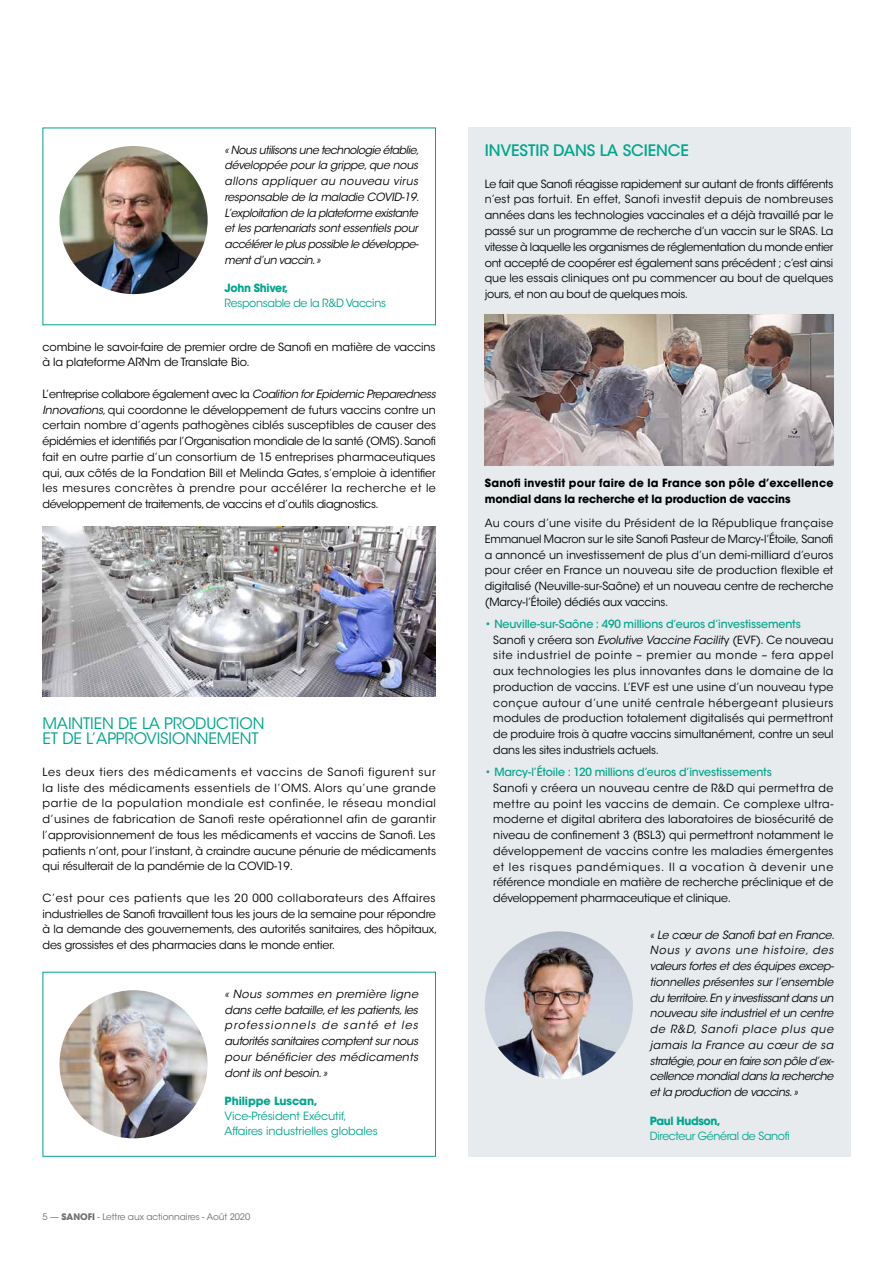
<style>
.page{position:relative;width:893px;height:1263px;background:#fff}
.page>*{position:absolute;margin:0;border:0;box-sizing:border-box;transform-origin:0 0}
.t1{font:15.75px/15.8px "ITC Avant Garde Std";letter-spacing:-.01em;color:#00a58d}
.t2{font:500 15.75px "ITC Avant Garde Std";letter-spacing:-.01em;color:#00a58d}
.t3{font:11.25px/15.8px "ITC Avant Garde Std";letter-spacing:-.01em;color:#000;text-align:justify}
.t4{font:italic 11.25px/15.8px "ITC Avant Garde Std";letter-spacing:-.025em;color:#000}
.t5{font:500 11.25px "ITC Avant Garde Std";letter-spacing:-.01em;color:#00a58d}
.t6{font:700 11.25px/15.8px "ITC Avant Garde Std";color:#000}
.t7{font:11.25px/15px "ITC Avant Garde Std";letter-spacing:-.03em;color:#00a58d}
.t8{font:11.25px/15px "ITC Avant Garde Std";letter-spacing:-.01em;color:#00a58d}
.t9{font:9px "ITC Avant Garde Std";letter-spacing:-.01em;color:#706f6f}
.s1{font-weight:700}
.s2{font-style:italic}
</style>
<div class="page">
<div style="left:468px;top:128px;width:382px;height:1029px;background:#e7ebed"></div>
<img style="left:60px;top:146px;width:148px;height:148px;border-radius:74px">
<img style="left:485px;top:931px;width:148px;height:148px;border-radius:74px">
<div style="left:43px;top:972px;width:393px;height:185px;border:1px solid #00a58d"></div>
<img style="left:60px;top:990px;width:148px;height:148px;border-radius:74px">
<img style="left:43px;top:526px;width:393px;height:170px">
<img style="left:485px;top:314px;width:348px;height:151px">
<p class="t4" style="left:225px;top:142px;width:196px">« Nous utilisons une technologie établie, développée pour la grippe, que nous allons appliquer au nouveau virus responsable de la maladie COVID-19.<br>L’exploitation de la plateforme existante et les partenariats sont essentiels pour accélérer le plus possible le développe&shy;ment d’un vaccin. »</p>
<p class="t7" style="left:225px;top:281px;width:163px"><span class="s1">John Shiver,<br></span>Responsable de la R&amp;D Vaccins</p>
<p class="t3" style="left:43px;top:339px;width:395px">combine le savoir-faire de premier ordre de Sanofi en matière de vaccins à la plateforme ARNm de Translate Bio.</p>
<p class="t3" style="left:43px;top:386px;width:395px">L’entreprise collabore également avec la <span class="s2">Coalition for Epidemic Preparedness Innovations</span>, qui coordonne le développement de futurs vaccins contre un certain nombre d’agents pathogènes ciblés susceptibles de causer des épidémies et identifiés par l’Organisation mondiale de la santé (OMS). Sanofi fait en outre partie d’un consortium de 15 entreprises pharmaceutiques qui, aux côtés de la Fondation Bill et Melinda Gates, s’emploie à identifier les mesures concrètes à prendre pour accélérer la recherche et le développement de traitements, de vaccins et d’outils diagnostics.</p>
<h4 class="t1" style="left:43px;top:715px;width:223px">MAINTIEN DE LA PRODUCTION<br>ET DE L’APPROVISIONNEMENT</h4>
<p class="t3" style="left:43px;top:764px;width:395px">Les deux tiers des médicaments et vaccins de Sanofi figurent sur la liste des médicaments essentiels de l’OMS. Alors qu’une grande partie de la population mondiale est confinée, le réseau mondial d’usines de fabrication de Sanofi reste opérationnel afin de garantir l’approvisionnement de tous les médicaments et vaccins de Sanofi. Les patients n’ont, pour l’instant, à craindre aucune pénurie de médicaments qui résulterait de la pandémie de la COVID-19.</p>
<p class="t3" style="left:43px;top:890px;width:396px;text-align:left">C’est pour ces patients que les 20 000 collaborateurs des Affaires industrielles de Sanofi travaillent tous les jours de la semaine pour répondre à la demande des gouvernements, des autorités sanitaires, des hôpitaux, des grossistes et des pharmacies dans le monde entier.</p>
<p class="t4" style="left:225px;top:986px;width:195px;text-align:justify">« Nous sommes en première ligne dans cette bataille, et les patients, les professionnels de santé et les autorités sanitaires comptent sur nous pour bénéficier des médicaments dont ils ont besoin. »</p>
<p class="t8" style="left:225px;top:1094px;width:155px"><span class="s1">Philippe Luscan,<br></span>Vice-Président Exécutif,<br>Affaires industrielles globales</p>
<p class="t9" style="left:43px;top:1212px;width:209px">5 — <span class="s1">SANOFI</span> - Lettre aux actionnaires - Août 2020</p>
<h4 class="t2" style="left:485px;top:141px;width:206px">INVESTIR DANS LA SCIENCE</h4>
<p class="t3" style="left:485px;top:176px;width:350px">Le fait que Sanofi réagisse rapidement sur autant de fronts différents n’est pas fortuit. En effet, Sanofi investit depuis de nombreuses années dans les technologies vaccinales et a déjà travaillé par le passé sur un programme de recherche d’un vaccin sur le SRAS. La vitesse à laquelle les organismes de réglementation du monde entier ont accepté de coopérer est également sans précédent ; c’est ainsi que les essais cliniques ont pu commencer au bout de quelques jours, et non au bout de quelques mois.</p>
<p class="t6" style="left:485px;top:475px;width:350px">Sanofi investit pour faire de la France son pôle d’excellence mondial dans la recherche et la production de vaccins</p>
<p class="t3" style="left:485px;top:515px;width:350px">Au cours d’une visite du Président de la République française Emmanuel Macron sur le site Sanofi Pasteur de Marcy-l’Étoile, Sanofi a annoncé un investissement de plus d’un demi-milliard d’euros pour créer en France un nouveau site de production flexible et digitalisé (Neuville-sur-Saône) et un nouveau centre de recherche (Marcy-l’Étoile) dédiés aux vaccins.</p>
<h5 class="t5" style="left:485px;top:617px;width:318px">• Neuville-sur-Saône : 490 millions d’euros d’investissements</h5>
<p class="t3" style="left:493px;top:632px;width:342px">Sanofi y créera son <span class="s2">Evolutive Vaccine Facilit</span>y (EVF). Ce nouveau site industriel de pointe – premier au monde – fera appel aux technologies les plus innovantes dans le domaine de la production de vaccins. L’EVF est une usine d’un nouveau type conçue autour d’une unité centrale hébergeant plusieurs modules de production totalement digitalisés qui permettront de produire trois à quatre vaccins simultanément, contre un seul dans les sites industriels actuels.</p>
<h5 class="t5" style="left:485px;top:765px;width:289px">• Marcy-l’Étoile : 120 millions d’euros d’investissements</h5>
<p class="t3" style="left:493px;top:780px;width:342px">Sanofi y créera un nouveau centre de R&amp;D qui permettra de mettre au point les vaccins de demain. Ce complexe ultra&shy;moderne et digital abritera des laboratoires de biosécurité de niveau de confinement 3 (BSL3) qui permettront notamment le développement de vaccins contre les maladies émergentes et les risques pandémiques. Il a vocation à devenir une référence mondiale en matière de recherche préclinique et de développement pharmaceutique et clinique.</p>
<p class="t4" style="left:650px;top:927px;width:186px">« Le cœur de Sanofi bat en France.<br>Nous y avons une histoire, des valeurs fortes et des équipes excep&shy;tionnelles présentes sur l’ensemble du territoire. En y investissant dans un nouveau site industriel et un centre de R&amp;D, Sanofi place plus que jamais la France au cœur de sa stratégie, pour en faire son pôle d’ex&shy;cellence mondial dans la recherche et la production de vaccins. »</p>
<p class="t7" style="left:650px;top:1113px;width:141px"><span class="s1">Paul Hudson,<br></span>Directeur Général de Sanofi</p>
</div>
